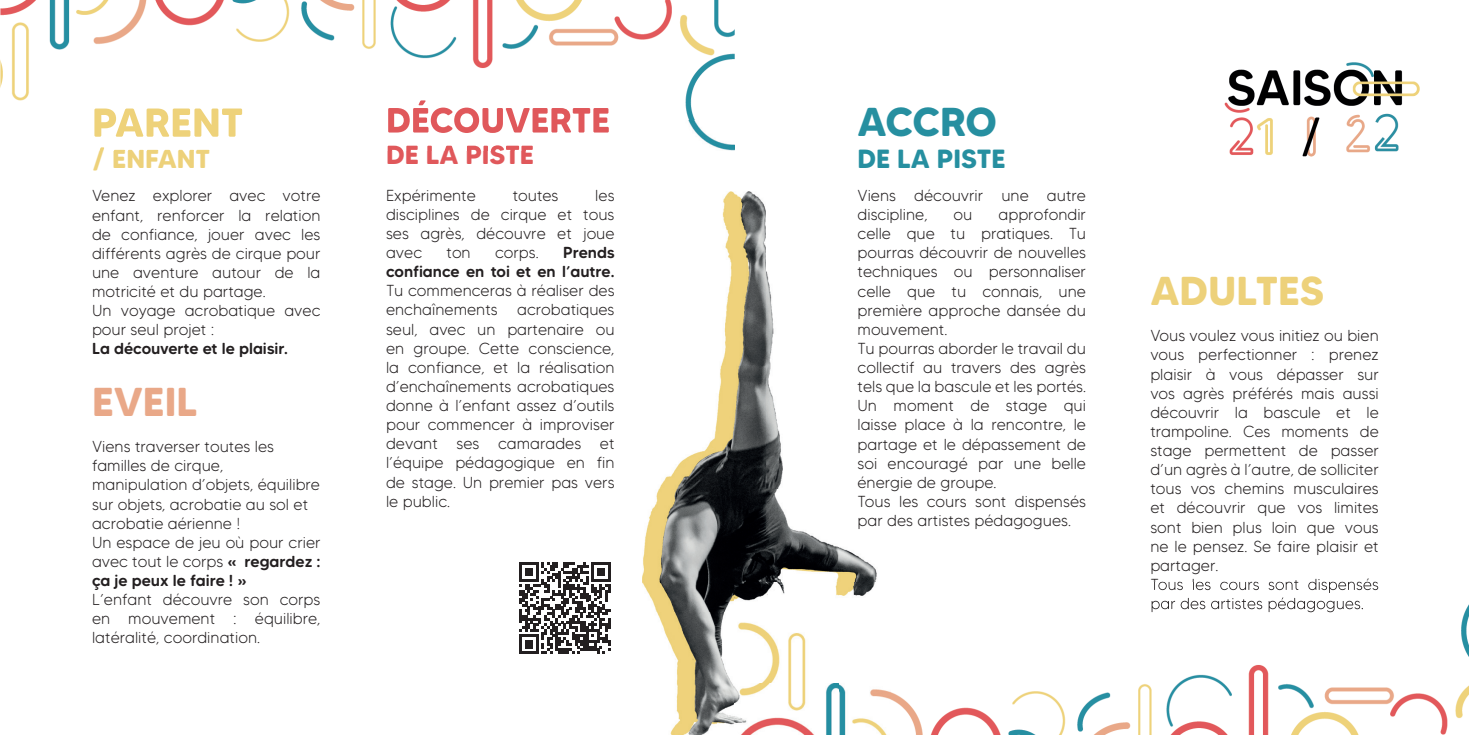
<style>
.page{position:relative;width:1469px;height:735px;background:#fff}
.page>*{position:absolute;margin:0;border:0;box-sizing:border-box;transform-origin:0 0}
.t1{font:700 40.25px "MADE Tommy Soft";color:#edd17a}
.t2{font:700 40.25px "MADE Tommy Soft";color:#e9a888}
.t3{font:700 40.25px "MADE Tommy Soft";letter-spacing:-.02em;color:#268fa0}
.t4{font:700 26.25px "MADE Tommy Soft";color:#e0585b}
.t5{font:700 26.25px "MADE Tommy Soft";color:#268fa0}
.t6{font:700 26.25px "MADE Tommy Soft";color:#edd17a}
.t7{font:300 15.92px/19.1px "MADE Tommy Soft";color:#231f20}
.t8{font:500 15.92px/19.1px "MADE Tommy Soft";color:#231f20;text-align:right}
.s1{font-weight:500}
</style>
<div class="page">
<img style="left:659px;top:144px;width:124px;height:345px">
<img style="left:642px;top:489px;width:124px;height:122px">
<img style="left:766px;top:489px;width:111px;height:92px">
<img style="left:656px;top:611px;width:78px;height:123px">
<svg style="left:519px;top:562px;width:91px;height:91px"></svg>
<img style="left:1224px;top:62px;width:195px;height:94px">
<img style="left:0;top:0;width:734px;height:151px">
<img style="left:94px;top:108px;width:148px;height:29px">
<img style="left:93px;top:147px;width:116px;height:4px">
<img style="left:642px;top:121px;width:92px;height:30px">
<img style="left:388px;top:100px;width:221px;height:33px">
<img style="left:387px;top:145px;width:146px;height:6px">
<img style="left:890px;top:587px;width:578px;height:147px">
<img style="left:1151px;top:582px;width:227px;height:10px">
<img style="left:1151px;top:597px;width:211px;height:15px">
<img style="left:734px;top:581px;width:156px;height:153px">
<h2 class="t6" style="left:92px;top:143px;width:120px">/ ENFANT</h2>
<p class="t7" style="left:92px;top:186px;width:230px">Venez explorer avec votre enfant, renforcer la relation de confiance, jouer avec les différents agrès de cirque pour une aventure autour de la motricité et du partage.<br>Un voyage acrobatique avec pour seul projet :</p>
<p class="t8" style="left:92px;top:339px;width:197px">La découverte et le plaisir.</p>
<h1 class="t2" style="left:92px;top:376px;width:107px">EVEIL</h1>
<p class="t7" style="left:92px;top:436px;width:230px">Viens traverser toutes les familles de cirque, manipulation d’objets, équilibre sur objets, acrobatie au sol et acrobatie aérienne !<br>Un espace de jeu où pour crier avec tout le corps <span class="s1">« regardez : ça je peux le faire ! »</span></p>
<p class="t7" style="left:92px;top:589px;width:230px;text-align:justify">L’enfant découvre son corps en mouvement : équilibre, latéralité, coordination.</p>
<h2 class="t4" style="left:386px;top:138px;width:149px">DE LA PISTE</h2>
<p class="t7" style="left:386px;top:185px;width:91px">Expérimente</p>
<p class="t7" style="left:512px;top:185px;width:47px">toutes</p>
<p class="t7" style="left:386px;top:185px;width:230px;text-align:justify;text-indent:209px">les disciplines de cirque et tous ses agrès, découvre et joue avec</p>
<p class="t8" style="left:386px;top:243px;width:230px">Prends<br>confiance en toi et en l’autre.</p>
<p class="t7" style="left:386px;top:281px;width:230px;text-align:justify">Tu commenceras à réaliser des enchaînements acrobatiques seul, avec un partenaire ou en groupe. Cette conscience, la confiance, et la réalisation d’enchaînements acrobatiques donne à l’enfant assez d’outils pour commencer à improviser devant ses camarades et l’équipe pédagogique en fin de stage. Un premier pas vers le public.</p>
<p class="t7" style="left:446px;top:243px;width:26px">ton</p>
<p class="t7" style="left:495px;top:243px;width:45px">corps.</p>
<h1 class="t3" style="left:857px;top:97px;width:141px">ACCRO</h1>
<h2 class="t5" style="left:857px;top:142px;width:149px">DE LA PISTE</h2>
<p class="t7" style="left:857px;top:185px;width:230px">Viens découvrir une autre discipline,</p>
<p class="t7" style="left:857px;top:205px;width:230px;text-indent:141px">approfondir celle que tu pratiques. Tu pourras découvrir de nouvelles techniques ou personnaliser celle que tu connais, une première approche dansée du mouvement.<br>Tu pourras aborder le travail du collectif au travers des agrès tels que la bascule et les portés.<br>Un moment de stage qui laisse place à la rencontre, le partage et le dépassement de soi encouragé par une belle énergie de groupe.<br>Tous les cours sont dispensés par des artistes pédagogues.</p>
<p class="t7" style="left:953px;top:205px;width:20px">ou</p>
<h1 class="t1" style="left:1150px;top:265px;width:175px">ADULTES</h1>
<p class="t7" style="left:1150px;top:326px;width:230px;text-align:justify">Vous voulez vous initiez ou bien vous perfectionner : prenez plaisir à vous dépasser sur vos agrès préférés mais aussi découvrir la bascule et le trampoline. Ces moments de stage permettent de passer d’un agrès à l’autre, de solliciter tous vos chemins musculaires et découvrir que vos limites sont bien plus loin que vous ne le pensez. Se faire plaisir et partager.</p>
</div>
